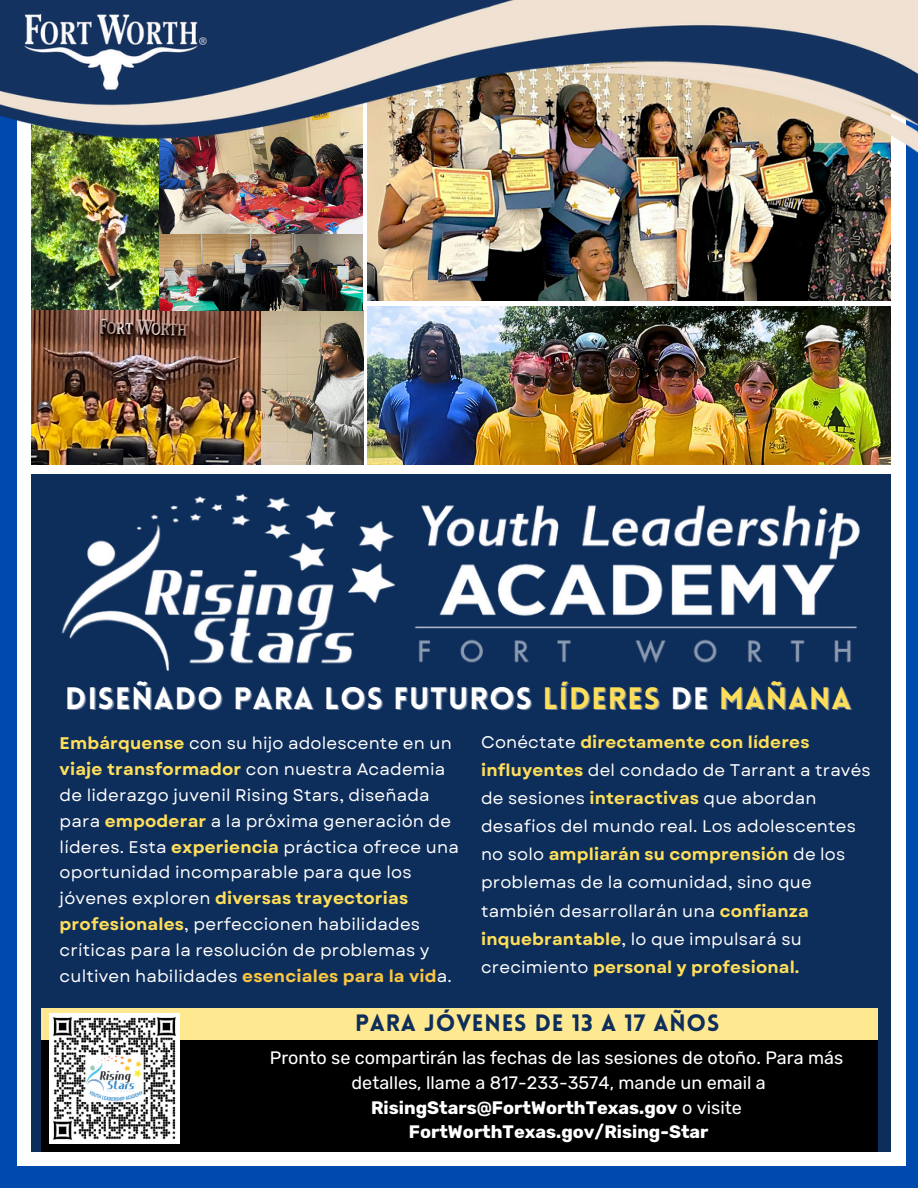
<style>
.page{position:relative;width:918px;height:1188px;background:#004aad}
.page>*{position:absolute;margin:0;border:0;box-sizing:border-box;transform-origin:0 0}
.t1{font:900 30.3px "Lovelo";letter-spacing:.035em;color:#fff}
.t2{font:900 23.25px "Lovelo";letter-spacing:.035em;color:#0d2d5b}
.t3{font:18px/24.8px "Rubik";color:#fff;text-align:center}
.t4{font:16.95px/25.8px "Garet";letter-spacing:.01em;color:#fff}
.t5{font:16.8px/28.2px "Garet";letter-spacing:.01em;color:#fff}
.s1{color:#ffde59}
.s2{color:rgb(255 255 255/.4)}
.s3{font-weight:700;color:#ffde59}
.s4{font-weight:700;color:#fbc741}
.s5{font-weight:700}
</style>
<div class="page">
<div style="left:17px;top:0;width:888px;height:1166px;background:#fff"></div>
<div style="left:31px;top:474px;width:860px;height:678px;background:#0d2d5b"></div>
<div style="left:41px;top:1008px;width:836px;height:39px;background:#ffe990"></div>
<div style="left:41px;top:1040px;width:836px;height:112px;background:#000"></div>
<img style="left:61px;top:494px;width:799px;height:176px">
<img style="left:368px;top:177px;width:523px;height:124px">
<img style="left:49px;top:1013px;width:131px;height:131px">
<img style="left:368px;top:306px;width:523px;height:159px">
<img style="left:32px;top:177px;width:127px;height:133px">
<img style="left:32px;top:310px;width:255px;height:155px">
<img style="left:261px;top:310px;width:103px;height:154px">
<img style="left:159px;top:177px;width:204px;height:133px">
<img style="left:0;top:0;width:918px;height:6px">
<img style="left:0;top:6px;width:918px;height:171px">
<p class="t1" style="left:65px;top:686px;width:788px">DISEÑADO PARA LOS FUTUROS <span class="s1">LÍDERES</span> <span class="s2">DE</span> <span class="s1">MAÑANA</span></p>
<h1 class="t4" style="left:60px;top:730px;width:401px"><span class="s3">Embárquense</span> con su hijo adolescente en un <span class="s3">viaje transformador</span> con nuestra Academia de liderazgo juvenil Rising Stars, diseñada para <span class="s3">empoderar</span> a la próxima generación de líderes. Esta <span class="s3">experiencia</span> práctica ofrece una oportunidad incomparable para que los jóvenes exploren <span class="s3">diversas trayectorias profesionales</span>, perfeccionen habilidades críticas para la resolución de problemas y cultiven habilidades <span class="s4">esenciales para la vid</span>a.</h1>
<p class="t5" style="left:481px;top:728px;width:391px">Conéctate <span class="s3">directamente con líderes influyentes</span> del condado de Tarrant a través de sesiones <span class="s3">interactivas</span> que abordan desafíos del mundo real. Los adolescentes no solo <span class="s3">ampliarán su comprensión</span> de los problemas de la comunidad, sino que también desarrollarán una <span class="s3">confianza inquebrantable</span>, lo que impulsará su crecimiento <span class="s3">personal y profesional.</span></p>
<p class="t2" style="left:355px;top:1014px;width:366px">PARA JÓVENES DE 13 A 17 AÑOS</p>
<p class="t3" style="left:270px;top:1046px;width:575px">Pronto se compartirán las fechas de las sesiones de otoño. Para más detalles, llame a 817-233-3574, mande un email a <span class="s5">RisingStars@FortWorthTexas.gov</span> o visite <span class="s5">FortWorthTexas.gov/Rising-Star</span></p>
</div>
